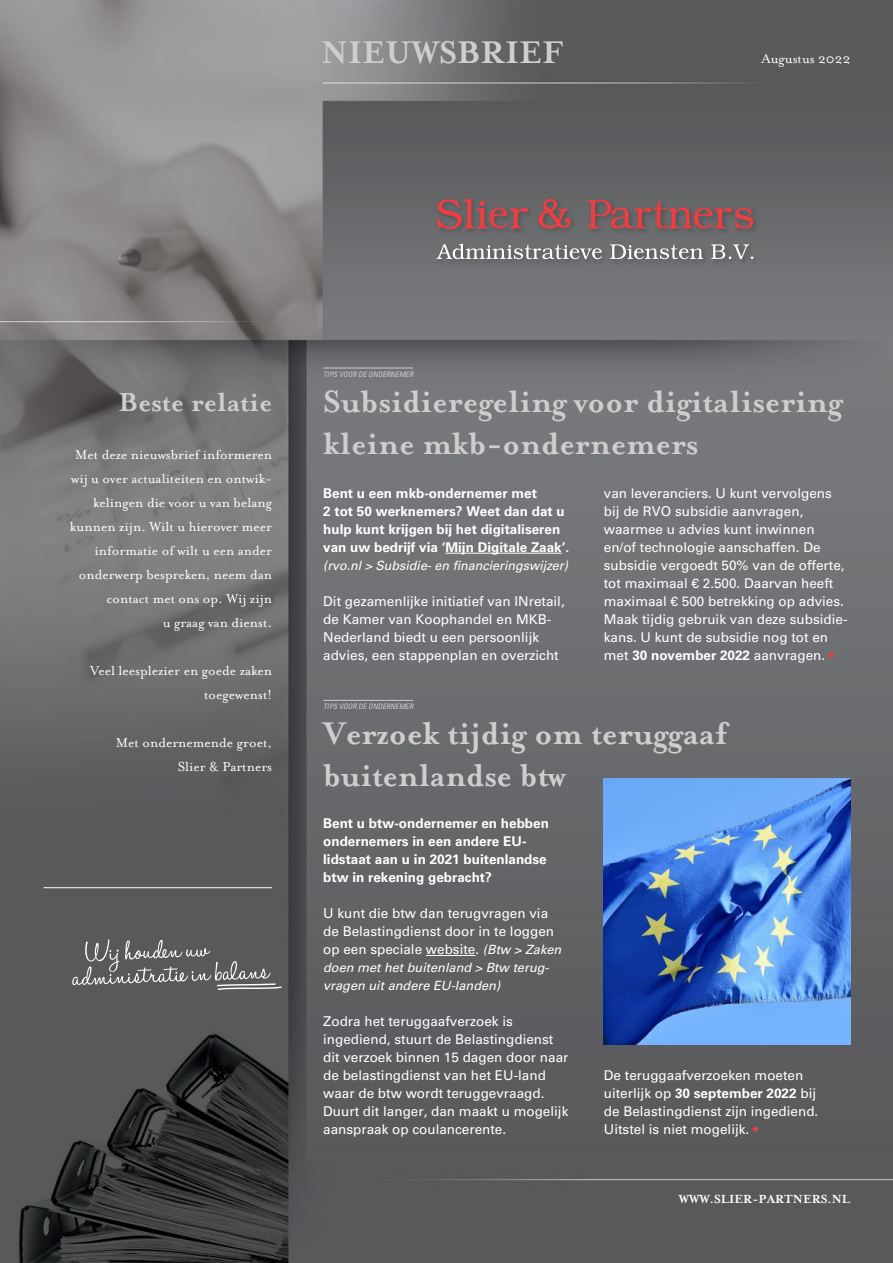
<style>
.page{position:relative;width:893px;height:1263px;background:#fff}
.page>*{position:absolute;margin:0;border:0;box-sizing:border-box;transform-origin:0 0}
.t1{font:700 36px/42px "Mrs Eaves";color:#cfcdcd}
.t2{font:700 35.25px/42px "Mrs Eaves";color:#cfcdcd}
.t3{font:700 30px "Mrs Eaves";color:#cfcdcd}
.t4{font:15px/24px "Mrs Eaves Roman";color:#fff;text-align:right}
.t5{font:13.5px/18px "Univers LT Std";color:#fff}
.t6{font:700 13.5px/18px "Univers LT Std";color:#fff}
.t7{font:700 13.5px "Mrs Eaves";color:#fff}
.t8{font:italic 12.75px/18px "Univers LT Std";color:#fff}
.t9{font:italic condensed 7.5px "Univers LT Std";color:#cfcdcd}
.s1{font-weight:700}
.s2{color:#ef3e42}
.s3{font-style:italic;font-size:12.75px}
</style>
<div class="page">
<img style="left:0;top:0;width:893px;height:1263px">
<div style="left:434px;top:196px;width:326px;height:70px;background:#6a6c6e"></div>
<svg style="left:436px;top:244px;width:166px;height:15px"></svg>
<svg style="left:610px;top:244px;width:93px;height:15px"></svg>
<svg style="left:711px;top:244px;width:42px;height:15px"></svg>
<svg style="left:436px;top:199px;width:92px;height:30px"></svg>
<svg style="left:587px;top:200px;width:166px;height:29px"></svg>
<svg style="left:538px;top:199px;width:32px;height:29px"></svg>
<svg style="left:72px;top:939px;width:210px;height:51px"></svg>
<hr style="left:44px;top:887px;width:228px;height:1px;background:#fff">
<hr style="left:445px;top:553px;width:117px;height:1px;background:#fff">
<hr style="left:426px;top:955px;width:49px;height:1px;background:#fff">
<hr style="left:323px;top:368px;width:90px;height:1px;background:#cfcdcd">
<hr style="left:323px;top:700px;width:90px;height:1px;background:#cfcdcd">
<img style="left:604px;top:778px;width:246px;height:266px">
<h1 class="t1" style="left:321px;top:32px;width:244px">NIEUWSBRIEF</h1>
<p class="t4" style="left:761px;top:47px;width:90px">Augustus 2022</p>
<h3 class="t3" style="left:118px;top:385px;width:155px">Beste relatie</h3>
<p class="t4" style="left:70px;top:443px;width:204px">Met deze nieuwsbrief informeren wij u over actualiteiten en ontwik&shy;kelingen die voor u van belang kunnen zijn. Wilt u hierover meer informatie of wilt u een ander onderwerp bespreken, neem dan contact met ons op. Wij zijn<br>u graag van dienst.</p>
<p class="t4" style="left:90px;top:659px;width:183px">Veel leesplezier en goede zaken toegewenst!</p>
<p class="t4" style="left:116px;top:731px;width:158px">Met ondernemende groet,<br>Slier &amp; Partners</p>
<p class="t9" style="left:323px;top:370px;width:92px">TIPS VOOR DE ONDERNEMER</p>
<h2 class="t2" style="left:323px;top:380px;width:521px">Subsidieregeling voor digitalisering kleine mkb-ondernemers</h2>
<p class="t6" style="left:323px;top:484px;width:248px">Bent u een mkb-ondernemer met<br>2 tot 50 werknemers? Weet dan dat u hulp kunt krijgen bij het digitaliseren van uw bedrijf via ‘Mijn Digitale Zaak’.</p>
<p class="t8" style="left:323px;top:556px;width:246px">(rvo.nl &gt; Subsidie- en financieringswijzer)</p>
<p class="t5" style="left:323px;top:592px;width:243px">Dit gezamenlijke initiatief van INretail, de Kamer van Koophandel en MKB-Nederland biedt u een persoonlijk advies, een stappenplan en overzicht</p>
<p class="t5" style="left:604px;top:484px;width:245px">van leveranciers. U kunt vervolgens bij de RVO subsidie aanvragen, waarmee u advies kunt inwinnen en/of technologie aanschaffen. De subsidie vergoedt 50% van de offerte, tot maximaal € 2.500. Daarvan heeft maximaal € 500 betrekking op advies.<br>Maak tijdig gebruik van deze subsidie&shy;kans. U kunt de subsidie nog tot en met <span class="s1">30 november 2022</span> aanvragen. <span class="s2">•</span></p>
<p class="t9" style="left:323px;top:702px;width:92px">TIPS VOOR DE ONDERNEMER</p>
<h1 class="t1" style="left:323px;top:712px;width:405px">Verzoek tijdig om teruggaaf buitenlandse btw</h1>
<p class="t6" style="left:323px;top:814px;width:227px">Bent u btw-ondernemer en hebben ondernemers in een andere EU&shy;lidstaat aan u in 2021 buitenlandse btw in rekening gebracht?</p>
<p class="t5" style="left:323px;top:904px;width:240px">U kunt die btw dan terugvragen via de Belastingdienst door in te loggen op een speciale website. <span class="s3">(Btw &gt; Zaken</span></p>
<p class="t8" style="left:323px;top:959px;width:227px">doen met het buitenland &gt; Btw terug&shy;vragen uit andere EU-landen)</p>
<p class="t5" style="left:323px;top:1012px;width:247px">Zodra het teruggaafverzoek is ingediend, stuurt de Belastingdienst dit verzoek binnen 15 dagen door naar de belastingdienst van het EU-land waar de btw wordt teruggevraagd.<br>Duurt dit langer, dan maakt u mogelijk aanspraak op coulancerente.</p>
<p class="t5" style="left:604px;top:1066px;width:216px">De teruggaafverzoeken moeten uiterlijk op <span class="s1">30 september 2022</span> bij de Belastingdienst zijn ingediend.<br>Uitstel is niet mogelijk. <span class="s2">•</span></p>
<p class="t7" style="left:679px;top:1191px;width:173px">WWW.SLIER-PARTNERS.NL</p>
</div>
